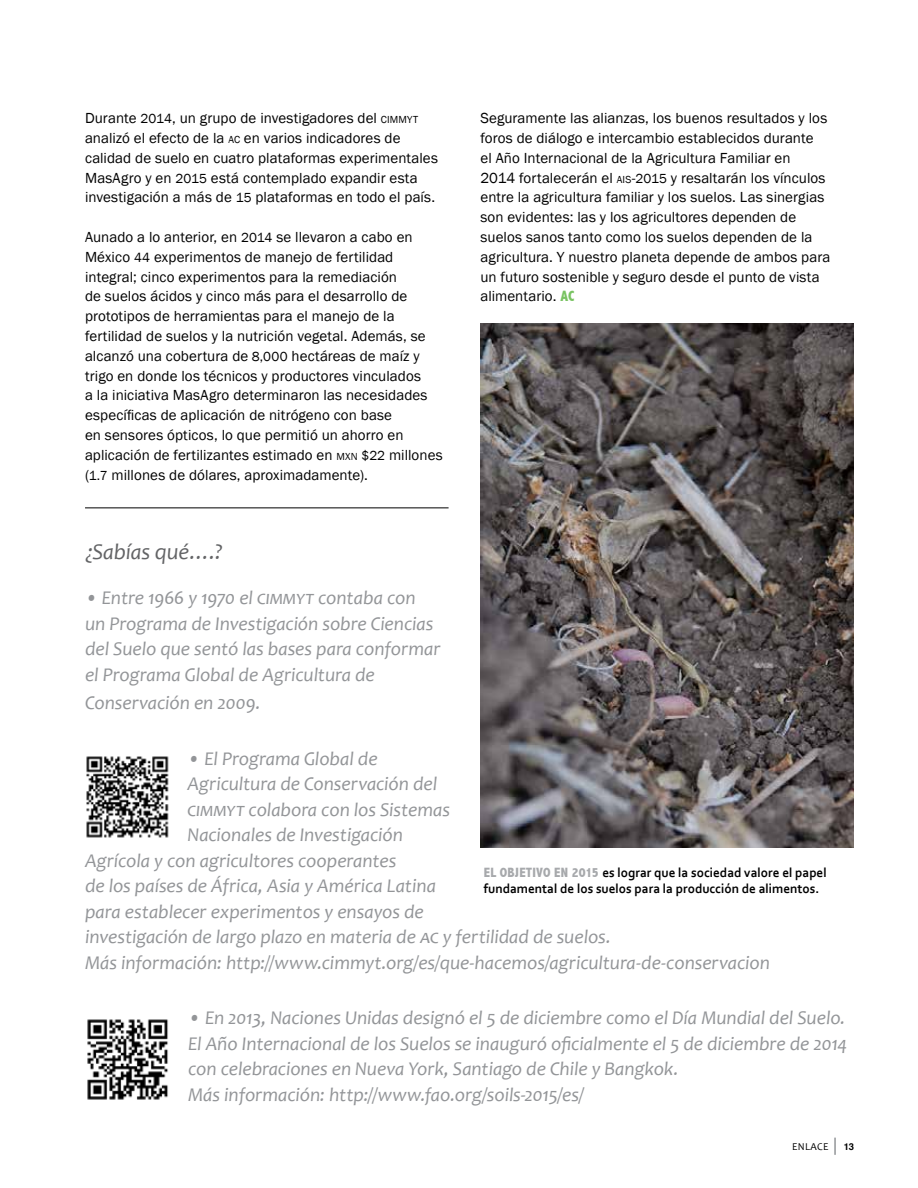
<style>
.page{position:relative;width:918px;height:1188px;background:#fff}
.page>*{position:absolute;margin:0;border:0;box-sizing:border-box;transform-origin:0 0}
.t1{font:italic 22.5px "Candara";letter-spacing:-.005em;color:#636466}
.t2{font:italic 19.5px/25.5px "Candara";letter-spacing:-.005em;color:#939598}
.t3{font:15px/19.8px "Franklin Gothic";letter-spacing:.005em;color:#000}
.t4{font:700 13.5px/16.2px "Corbel";color:#000}
.t5{font:10.5px "Candara";letter-spacing:.03em;color:#000}
.t6{font:700 9.45px "Helvetica";color:#000}
.s1{font-size:13.5px}
.s2{font-size:10.5px}
.s3{font-family:"Abadi";font-weight:800;font-stretch:condensed;color:#79c362}
.s4{font-family:"Abadi";font-weight:800;font-stretch:condensed;color:#a7a9ac}
</style>
<div class="page">
<svg style="left:834px;top:1138px;width:2px;height:17px"></svg>
<hr style="left:85px;top:508px;width:364px;height:1px;background:#000">
<img style="left:86px;top:756px;width:83px;height:82px">
<img style="left:87px;top:1019px;width:81px;height:81px">
<img style="left:480px;top:324px;width:373px;height:524px">
<p class="t3" style="left:85px;top:109px;width:355px">Durante <span class="s1">2014</span>, un grupo de investigadores del <span class="s2">CIMMYT </span>analizó el efecto de la <span class="s2">AC</span> en varios indicadores de calidad de suelo en cuatro plataformas experimentales MasAgro y en <span class="s1">2015</span> está contemplado expandir esta investigación a más de <span class="s1">15</span> plataformas en todo el país.</p>
<p class="t3" style="left:85px;top:227px;width:359px">Aunado a lo anterior, en <span class="s1">2014</span> se llevaron a cabo en México <span class="s1">44</span> experimentos de manejo de fertilidad integral; cinco experimentos para la remediación<br>de suelos ácidos y cinco más para el desarrollo de prototipos de herramientas para el manejo de la fertilidad de suelos y la nutrición vegetal. Además, se alcanzó una cobertura de <span class="s1">8,000</span> hectáreas de maíz y trigo en donde los técnicos y productores vinculados<br>a la iniciativa MasAgro determinaron las necesidades específicas de aplicación de nitrógeno con base<br>en sensores ópticos, lo que permitió un ahorro en aplicación de fertilizantes estimado en <span class="s2">MXN</span> <span class="s1">$22</span> millones (<span class="s1">1.7</span> millones de dólares, aproximadamente).</p>
<p class="t3" style="left:480px;top:109px;width:352px">Seguramente las alianzas, los buenos resultados y los foros de diálogo e intercambio establecidos durante<br>el Año Internacional de la Agricultura Familiar en<br>2014 fortalecerán el <span class="s2">AIS</span>-<span class="s1">2015</span> y resaltarán los vínculos entre la agricultura familiar y los suelos. Las sinergias son evidentes: las y los agricultores dependen de suelos sanos tanto como los suelos dependen de la agricultura. Y nuestro planeta depende de ambos para un futuro sostenible y seguro desde el punto de vista alimentario. <span class="s3">AC</span></p>
<h1 class="t1" style="left:85px;top:537px;width:139px">¿Sabías qué….?</h1>
<h2 class="t2" style="left:85px;top:585px;width:357px">• Entre 1966 y 1970 el cimmyt contaba con un Programa de Investigación sobre Ciencias del Suelo que sentó las bases para conformar el Programa Global de Agricultura de</h2>
<h2 class="t2" style="left:85px;top:690px;width:177px">Conservación en 2009.</h2>
<h2 class="t2" style="left:188px;top:745px;width:192px">• El Programa Global de</h2>
<h2 class="t2" style="left:188px;top:771px;width:251px">Agricultura de Conservación del</h2>
<h2 class="t2" style="left:188px;top:796px;width:264px">cimmyt colabora con los Sistemas</h2>
<h2 class="t2" style="left:188px;top:822px;width:217px">Nacionales de Investigación</h2>
<h2 class="t2" style="left:85px;top:847px;width:313px">Agrícola y con agricultores cooperantes</h2>
<h2 class="t2" style="left:85px;top:873px;width:353px">de los países de África, Asia y América Latina</h2>
<h2 class="t2" style="left:85px;top:898px;width:340px">para establecer experimentos y ensayos de</h2>
<h2 class="t2" style="left:85px;top:924px;width:527px">investigación de largo plazo en materia de ac y fertilidad de suelos.</h2>
<h2 class="t2" style="left:85px;top:949px;width:686px">Más información: http://www.cimmyt.org/es/que-hacemos/agricultura-de-conservacion</h2>
<p class="t2" style="left:188px;top:1005px;width:661px">• En 2013, Naciones Unidas designó el 5 de diciembre como el Día Mundial del Suelo.<br>El Año Internacional de los Suelos se inauguró oficialmente el 5 de diciembre de 2014 con celebraciones en Nueva York, Santiago de Chile y Bangkok.<br>Más información: http://www.fao.org/soils-2015/es/</p>
<p class="t4" style="left:484px;top:864px;width:344px"><span class="s4">EL OBJETIVO EN 2015</span> es lograr que la sociedad valore el papel fundamental de los suelos para la producción de alimentos.</p>
<p class="t5" style="left:792px;top:1140px;width:38px">ENLACE</p>
<p class="t6" style="left:844px;top:1139px;width:12px">13</p>
</div>
